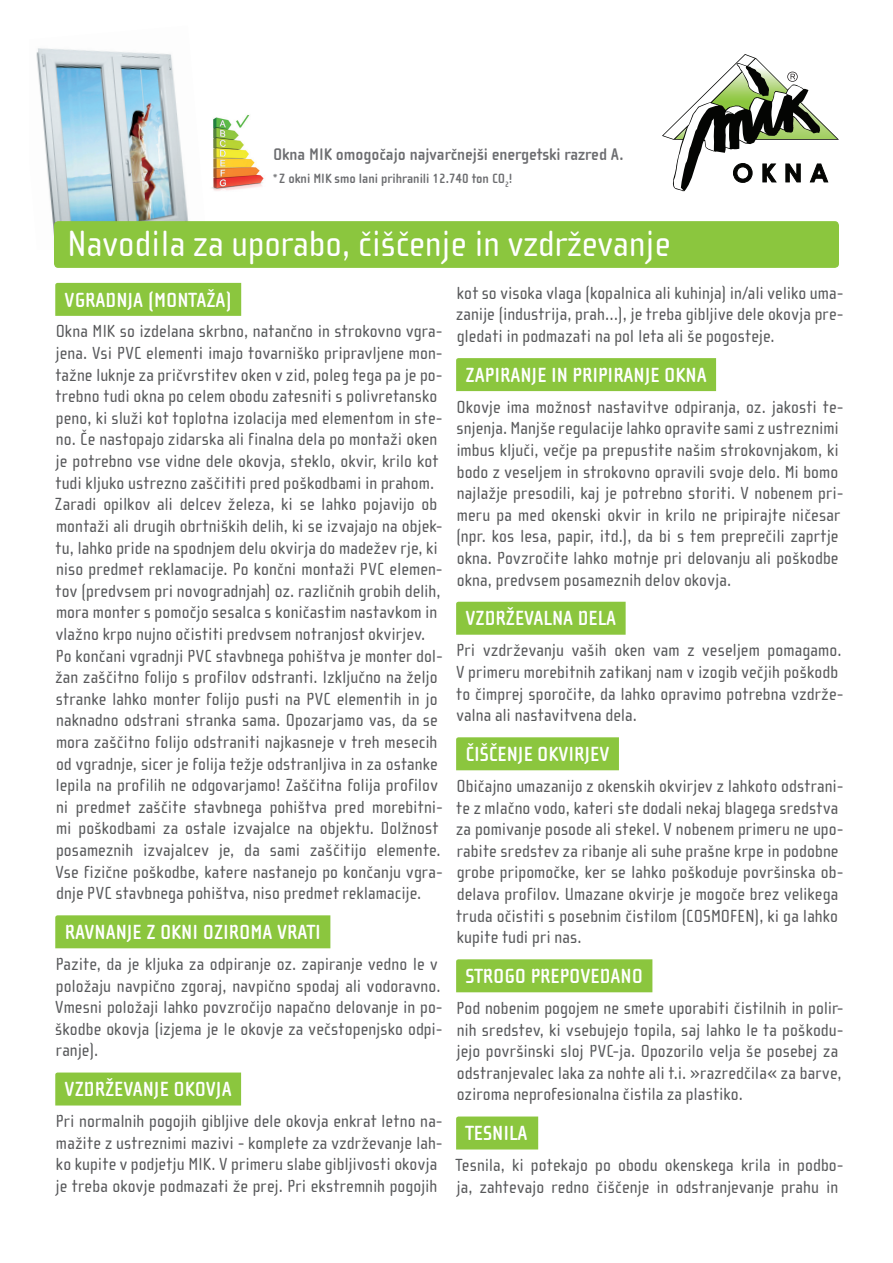
<style>
.page{position:relative;width:893px;height:1263px;background:#fff}
.page>*{position:absolute;margin:0;border:0;box-sizing:border-box;transform-origin:0 0}
.t1{font:37.5px "Cholla Sans";color:#fff}
.t2{font:700 21px "Cholla Sans";color:#fff}
.t3{font:18px/21.6px "Cholla Sans";letter-spacing:.005em;color:#57585a}
.t4{font:700 17.25px "Cholla Sans";color:#6c6d70}
.t5{font:700 13.8px "Cholla Sans";color:#6c6d70}
</style>
<div class="page">
<img style="left:36px;top:48px;width:153px;height:188px">
<div style="left:54px;top:221px;width:785px;height:47px;background:#8bc63e;border-radius:4px"></div>
<svg style="left:662px;top:54px;width:177px;height:137px"></svg>
<div style="left:55px;top:283px;width:186px;height:33px;background:#8bc63e"></div>
<div style="left:55px;top:915px;width:275px;height:33px;background:#8bc63e"></div>
<div style="left:55px;top:1072px;width:186px;height:33px;background:#8bc63e"></div>
<div style="left:456px;top:358px;width:260px;height:33px;background:#8bc63e"></div>
<div style="left:456px;top:602px;width:170px;height:33px;background:#8bc63e"></div>
<div style="left:456px;top:737px;width:163px;height:33px;background:#8bc63e"></div>
<div style="left:456px;top:959px;width:196px;height:33px;background:#8bc63e"></div>
<div style="left:456px;top:1116px;width:82px;height:33px;background:#8bc63e"></div>
<img style="left:212px;top:115px;width:52px;height:76px">
<p class="t4" style="left:273px;top:145px;width:352px">OKNA MIK OMOGOČAJO NAJVARČNEJŠI ENERGETSKI RAZRED A.</p>
<p class="t5" style="left:273px;top:171px;width:241px"><sup>*</sup> Z OKNI MIK SMO LANI PRIHRANILI 12.740 TON CO <sub>2</sub>!</p>
<h1 class="t1" style="left:68px;top:223px;width:604px">Navodila za uporabo, čiščenje in vzdrževanje</h1>
<p class="t2" style="left:65px;top:288px;width:169px">VGRADNJA (MONTAŽA)</p>
<p class="t3" style="left:55px;top:321px;width:389px">Okna MIK so izdelana skrbno, natančno in strokovno vgra&shy;jena. Vsi PVC elementi imajo tovarniško pripravljene mon&shy;tažne luknje za pričvrstitev oken v zid, poleg tega pa je po&shy;trebno tudi okna po celem obodu zatesniti s polivretansko peno, ki služi kot toplotna izolacija med elementom in ste&shy;no. Če nastopajo zidarska ali finalna dela po montaži oken je potrebno vse vidne dele okovja, steklo, okvir, krilo kot tudi kljuko ustrezno zaščititi pred poškodbami in prahom.<br>Zaradi opilkov ali delcev železa, ki se lahko pojavijo ob montaži ali drugih obrtniških delih, ki se izvajajo na objek&shy;tu, lahko pride na spodnjem delu okvirja do madežev rje, ki niso predmet reklamacije. Po končni montaži PVC elemen&shy;tov (predvsem pri novogradnjah) oz. različnih grobih delih, mora monter s pomočjo sesalca s koničastim nastavkom in vlažno krpo nujno očistiti predvsem notranjost okvirjev.<br>Po končani vgradnji PVC stavbnega pohištva je monter dol&shy;žan zaščitno folijo s profilov odstranti. Izključno na željo stranke lahko monter folijo pusti na PVC elementih in jo naknadno odstrani stranka sama. Opozarjamo vas, da se mora zaščitno folijo odstraniti najkasneje v treh mesecih od vgradnje, sicer je folija težje odstranljiva in za ostanke lepila na profilih ne odgovarjamo! Zaščitna folija profilov ni predmet zaščite stavbnega pohištva pred morebitni&shy;mi poškodbami za ostale izvajalce na objektu. Dolžnost posameznih izvajalcev je, da sami zaščitijo elemente.<br>Vse fizične poškodbe, katere nastanejo po končanju vgra&shy;dnje PVC stavbnega pohištva, niso predmet reklamacije.</p>
<p class="t2" style="left:65px;top:920px;width:258px">RAVNANJE Z OKNI OZIROMA VRATI</p>
<p class="t3" style="left:55px;top:953px;width:389px">Pazite, da je kljuka za odpiranje oz. zapiranje vedno le v položaju navpično zgoraj, navpično spodaj ali vodoravno.<br>Vmesni položaji lahko povzročijo napačno delovanje in po&shy;škodbe okovja (izjema je le okovje za večstopenjsko odpi&shy;ranje).</p>
<p class="t2" style="left:65px;top:1078px;width:169px">VZDRŽEVANJE OKOVJA</p>
<p class="t3" style="left:56px;top:1111px;width:388px">Pri normalnih pogojih gibljive dele okovja enkrat letno na&shy;mažite z ustreznimi mazivi - komplete za vzdrževanje lah&shy;ko kupite v podjetju MIK. V primeru slabe gibljivosti okovja je treba okovje podmazati že prej. Pri ekstremnih pogojih</p>
<p class="t3" style="left:456px;top:282px;width:389px;text-align:justify">kot so visoka vlaga (kopalnica ali kuhinja) in/ali veliko uma&shy;zanije (industrija, prah…), je treba gibljive dele okovja pre&shy;gledati in podmazati na pol leta ali še pogosteje.</p>
<p class="t2" style="left:466px;top:363px;width:243px">ZAPIRANJE IN PRIPIRANJE OKNA</p>
<p class="t3" style="left:456px;top:396px;width:388px">Okovje ima možnost nastavitve odpiranja, oz. jakosti te&shy;snjenja. Manjše regulacije lahko opravite sami z ustreznimi imbus ključi, večje pa prepustite našim strokovnjakom, ki bodo z veseljem in strokovno opravili svoje delo. Mi bomo najlažje presodili, kaj je potrebno storiti. V nobenem pri&shy;meru pa med okenski okvir in krilo ne pripirajte ničesar (npr. kos lesa, papir, itd.), da bi s tem preprečili zaprtje okna. Povzročite lahko motnje pri delovanju ali poškodbe okna, predvsem posameznih delov okovja.</p>
<p class="t2" style="left:465px;top:607px;width:152px">VZDRŽEVALNA DELA</p>
<p class="t3" style="left:456px;top:640px;width:389px">Pri vzdrževanju vaših oken vam z veseljem pomagamo.<br>V primeru morebitnih zatikanj nam v izogib večjih poškodb to čimprej sporočite, da lahko opravimo potrebna vzdrže&shy;valna ali nastavitvena dela.</p>
<p class="t2" style="left:465px;top:742px;width:144px">ČIŠČENJE OKVIRJEV</p>
<p class="t3" style="left:456px;top:775px;width:389px">Običajno umazanijo z okenskih okvirjev z lahkoto odstrani&shy;te z mlačno vodo, kateri ste dodali nekaj blagega sredstva za pomivanje posode ali stekel. V nobenem primeru ne upo&shy;rabite sredstev za ribanje ali suhe prašne krpe in podobne grobe pripomočke, ker se lahko poškoduje površinska ob&shy;delava profilov. Umazane okvirje je mogoče brez velikega truda očistiti s posebnim čistilom (COSMOFEN), ki ga lahko kupite tudi pri nas.</p>
<p class="t2" style="left:465px;top:964px;width:179px">STROGO PREPOVEDANO</p>
<p class="t3" style="left:456px;top:997px;width:388px">Pod nobenim pogojem ne smete uporabiti čistilnih in polir&shy;nih sredstev, ki vsebujejo topila, saj lahko le ta poškodu&shy;jejo površinski sloj PVC-ja. Opozorilo velja še posebej za odstranjevalec laka za nohte ali t.i. »razredčila« za barve, oziroma neprofesionalna čistila za plastiko.</p>
<p class="t2" style="left:465px;top:1122px;width:64px">TESNILA</p>
<p class="t3" style="left:455px;top:1155px;width:389px">Tesnila, ki potekajo po obodu okenskega krila in podbo&shy;ja, zahtevajo redno čiščenje in odstranjevanje prahu in</p>
</div>
